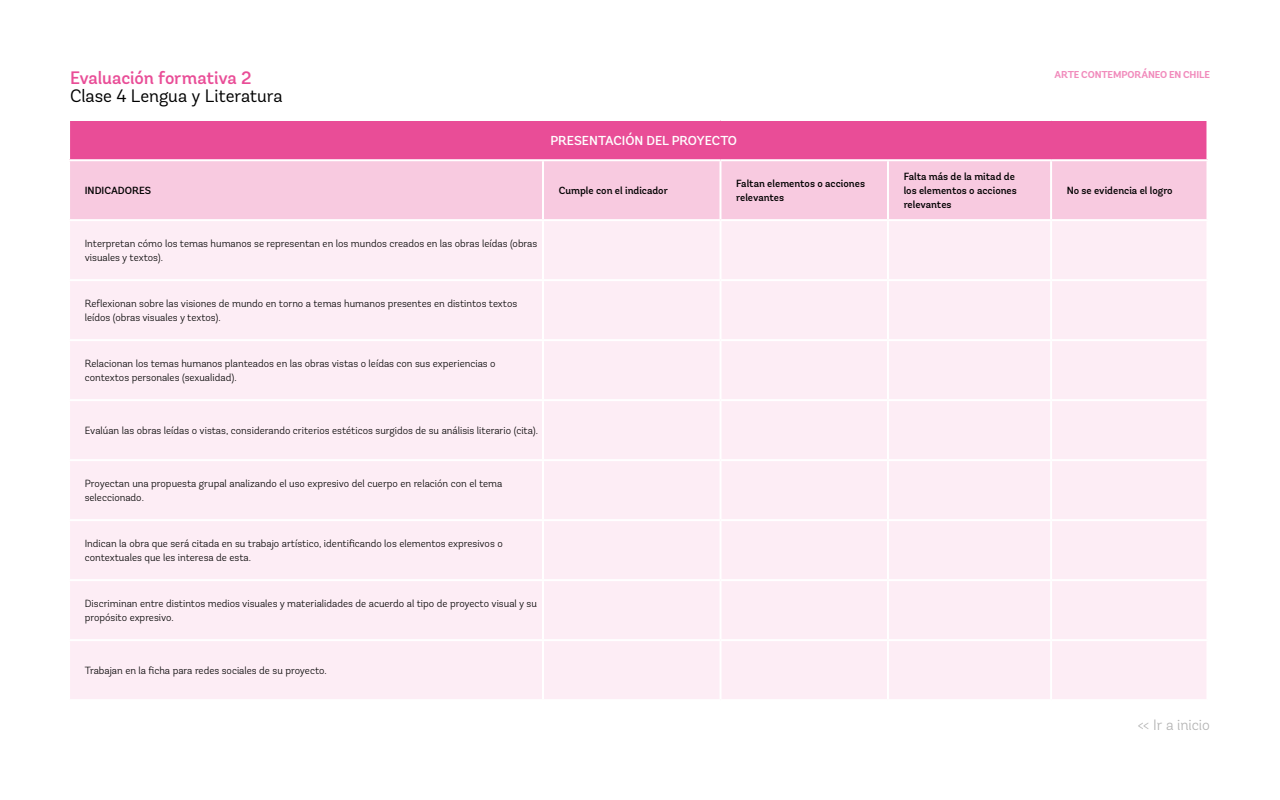
<style>
.page{position:relative;width:1280px;height:800px;background:#fff}
.page>*{position:absolute;margin:0;border:0;box-sizing:border-box;transform-origin:0 0}
.t1{font:18px "Andes";letter-spacing:-.005em;color:#000}
.t2{font:500 18px "Andes";letter-spacing:-.005em;color:#e94d97}
.t3{font:300 15px "Andes";letter-spacing:-.005em;color:#b3b3b3}
.t4{font:500 13px "Andes";color:#fff}
.t5{font:300 10.4px/14.3px "Andes";color:#000}
.t6{font:500 10.4px/14.3px "Andes";color:#000}
.t7{font:700 10px "Andes";letter-spacing:-.01em;color:#f18bbc}
</style>
<div class="page">
<div style="left:69px;top:120px;width:1139px;height:40px;background:#e94d97"></div>
<div style="left:70px;top:161px;width:1137px;height:58px;background:#f8cae0"></div>
<div style="left:70px;top:221px;width:1136px;height:478px;background:#fdedf5"></div>
<hr style="left:68px;top:119px;width:475px;height:2px;background:#fff">
<hr style="left:68px;top:121px;width:2px;height:38px;background:#fff">
<hr style="left:543px;top:119px;width:178px;height:2px;background:#fff">
<hr style="left:721px;top:119px;width:167px;height:2px;background:#fff">
<hr style="left:888px;top:119px;width:163px;height:2px;background:#fff">
<hr style="left:1051px;top:119px;width:158px;height:2px;background:#fff">
<hr style="left:1207px;top:121px;width:2px;height:38px;background:#fff">
<hr style="left:542px;top:221px;width:2px;height:58px;background:#fff">
<hr style="left:720px;top:221px;width:2px;height:58px;background:#fff">
<hr style="left:887px;top:221px;width:2px;height:58px;background:#fff">
<hr style="left:1050px;top:221px;width:2px;height:58px;background:#fff">
<hr style="left:68px;top:279px;width:475px;height:2px;background:#fff">
<hr style="left:543px;top:279px;width:178px;height:2px;background:#fff">
<hr style="left:542px;top:281px;width:2px;height:58px;background:#fff">
<hr style="left:721px;top:279px;width:167px;height:2px;background:#fff">
<hr style="left:720px;top:281px;width:2px;height:58px;background:#fff">
<hr style="left:888px;top:279px;width:163px;height:2px;background:#fff">
<hr style="left:887px;top:281px;width:2px;height:58px;background:#fff">
<hr style="left:1051px;top:279px;width:158px;height:2px;background:#fff">
<hr style="left:1050px;top:281px;width:2px;height:58px;background:#fff">
<hr style="left:68px;top:339px;width:475px;height:2px;background:#fff">
<hr style="left:543px;top:339px;width:178px;height:2px;background:#fff">
<hr style="left:542px;top:341px;width:2px;height:58px;background:#fff">
<hr style="left:721px;top:339px;width:167px;height:2px;background:#fff">
<hr style="left:720px;top:341px;width:2px;height:58px;background:#fff">
<hr style="left:888px;top:339px;width:163px;height:2px;background:#fff">
<hr style="left:887px;top:341px;width:2px;height:58px;background:#fff">
<hr style="left:1051px;top:339px;width:158px;height:2px;background:#fff">
<hr style="left:1050px;top:341px;width:2px;height:58px;background:#fff">
<hr style="left:68px;top:399px;width:475px;height:2px;background:#fff">
<hr style="left:543px;top:399px;width:178px;height:2px;background:#fff">
<hr style="left:542px;top:401px;width:2px;height:58px;background:#fff">
<hr style="left:721px;top:399px;width:167px;height:2px;background:#fff">
<hr style="left:720px;top:401px;width:2px;height:58px;background:#fff">
<hr style="left:888px;top:399px;width:163px;height:2px;background:#fff">
<hr style="left:887px;top:401px;width:2px;height:58px;background:#fff">
<hr style="left:1051px;top:399px;width:158px;height:2px;background:#fff">
<hr style="left:1050px;top:401px;width:2px;height:58px;background:#fff">
<hr style="left:68px;top:459px;width:475px;height:2px;background:#fff">
<hr style="left:543px;top:459px;width:178px;height:2px;background:#fff">
<hr style="left:542px;top:461px;width:2px;height:58px;background:#fff">
<hr style="left:721px;top:459px;width:167px;height:2px;background:#fff">
<hr style="left:720px;top:461px;width:2px;height:58px;background:#fff">
<hr style="left:888px;top:459px;width:163px;height:2px;background:#fff">
<hr style="left:887px;top:461px;width:2px;height:58px;background:#fff">
<hr style="left:1051px;top:459px;width:158px;height:2px;background:#fff">
<hr style="left:1050px;top:461px;width:2px;height:58px;background:#fff">
<hr style="left:68px;top:519px;width:475px;height:2px;background:#fff">
<hr style="left:543px;top:519px;width:178px;height:2px;background:#fff">
<hr style="left:542px;top:521px;width:2px;height:58px;background:#fff">
<hr style="left:721px;top:519px;width:167px;height:2px;background:#fff">
<hr style="left:720px;top:521px;width:2px;height:58px;background:#fff">
<hr style="left:888px;top:519px;width:163px;height:2px;background:#fff">
<hr style="left:887px;top:521px;width:2px;height:58px;background:#fff">
<hr style="left:1051px;top:519px;width:158px;height:2px;background:#fff">
<hr style="left:1050px;top:521px;width:2px;height:58px;background:#fff">
<hr style="left:68px;top:579px;width:475px;height:2px;background:#fff">
<hr style="left:543px;top:579px;width:178px;height:2px;background:#fff">
<hr style="left:542px;top:581px;width:2px;height:58px;background:#fff">
<hr style="left:721px;top:579px;width:167px;height:2px;background:#fff">
<hr style="left:720px;top:581px;width:2px;height:58px;background:#fff">
<hr style="left:888px;top:579px;width:163px;height:2px;background:#fff">
<hr style="left:887px;top:581px;width:2px;height:58px;background:#fff">
<hr style="left:1051px;top:579px;width:158px;height:2px;background:#fff">
<hr style="left:1050px;top:581px;width:2px;height:58px;background:#fff">
<hr style="left:68px;top:639px;width:475px;height:2px;background:#fff">
<hr style="left:543px;top:639px;width:178px;height:2px;background:#fff">
<hr style="left:542px;top:641px;width:2px;height:58px;background:#fff">
<hr style="left:721px;top:639px;width:167px;height:2px;background:#fff">
<hr style="left:720px;top:641px;width:2px;height:58px;background:#fff">
<hr style="left:888px;top:639px;width:163px;height:2px;background:#fff">
<hr style="left:887px;top:641px;width:2px;height:58px;background:#fff">
<hr style="left:1051px;top:639px;width:158px;height:2px;background:#fff">
<hr style="left:1050px;top:641px;width:2px;height:58px;background:#fff">
<hr style="left:68px;top:159px;width:475px;height:2px;background:#fff">
<hr style="left:543px;top:159px;width:178px;height:2px;background:#fff">
<hr style="left:542px;top:161px;width:2px;height:58px;background:#fff">
<hr style="left:721px;top:159px;width:167px;height:2px;background:#fff">
<hr style="left:720px;top:161px;width:2px;height:58px;background:#fff">
<hr style="left:888px;top:159px;width:163px;height:2px;background:#fff">
<hr style="left:887px;top:161px;width:2px;height:58px;background:#fff">
<hr style="left:1051px;top:159px;width:158px;height:2px;background:#fff">
<hr style="left:1050px;top:161px;width:2px;height:58px;background:#fff">
<h1 class="t2" style="left:70px;top:66px;width:183px">Evaluación formativa 2</h1>
<h1 class="t1" style="left:70px;top:84px;width:214px">Clase 4 Lengua y Literatura</h1>
<p class="t4" style="left:550px;top:132px;width:188px">PRESENTACIÓN DEL PROYECTO</p>
<p class="t6" style="left:85px;top:184px;width:68px">INDICADORES</p>
<p class="t6" style="left:559px;top:184px;width:111px">Cumple con el indicador</p>
<p class="t6" style="left:736px;top:176px;width:130px">Faltan elementos o acciones relevantes</p>
<p class="t6" style="left:904px;top:169px;width:115px">Falta más de la mitad de los elementos o acciones relevantes</p>
<p class="t5" style="left:85px;top:236px;width:454px">Interpretan cómo los temas humanos se representan en los mundos creados en las obras leídas (obras visuales y textos).</p>
<p class="t5" style="left:85px;top:296px;width:434px">Reflexionan sobre las visiones de mundo en torno a temas humanos presentes en distintos textos leídos (obras visuales y textos).</p>
<p class="t5" style="left:85px;top:356px;width:412px">Relacionan los temas humanos planteados en las obras vistas o leídas con sus experiencias o contextos personales (sexualidad).</p>
<p class="t5" style="left:85px;top:423px;width:455px">Evalúan las obras leídas o vistas, considerando criterios estéticos surgidos de su análisis literario (cita).</p>
<p class="t5" style="left:85px;top:476px;width:419px">Proyectan una propuesta grupal analizando el uso expresivo del cuerpo en relación con el tema seleccionado.</p>
<p class="t5" style="left:85px;top:536px;width:420px">Indican la obra que será citada en su trabajo artístico, identificando los elementos expresivos o contextuales que les interesa de esta.</p>
<p class="t5" style="left:85px;top:596px;width:454px">Discriminan entre distintos medios visuales y materialidades de acuerdo al tipo de proyecto visual y su propósito expresivo.</p>
<p class="t5" style="left:85px;top:663px;width:244px">Trabajan en la ficha para redes sociales de su proyecto.</p>
<p class="t7" style="left:1055px;top:68px;width:157px">ARTE CONTEMPORÁNEO EN CHILE</p>
<p class="t6" style="left:1067px;top:184px;width:107px">No se evidencia el logro</p>
<h2 class="t3" style="left:1138px;top:716px;width:74px">&lt;&lt; Ir a inicio</h2>
</div>
